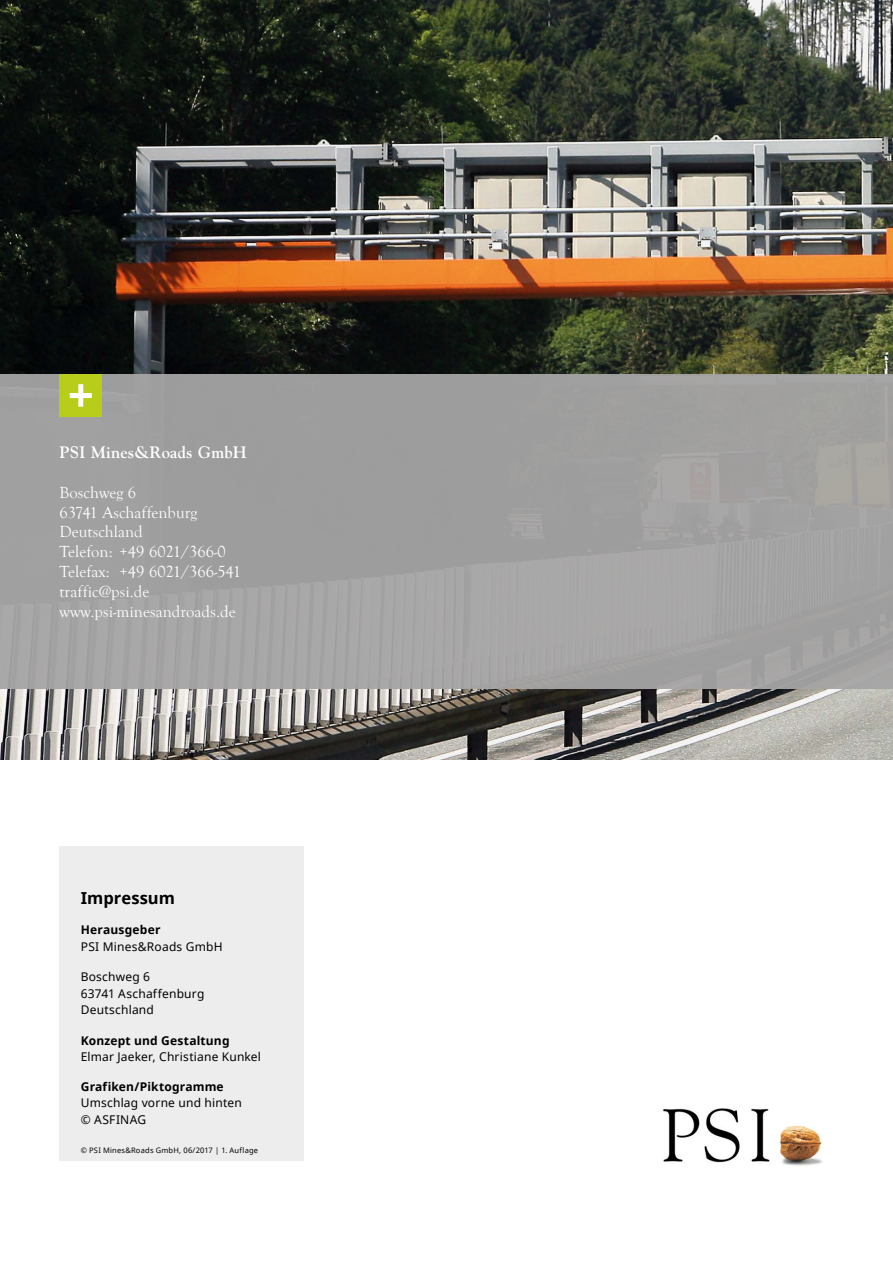
<style>
.page{position:relative;width:893px;height:1263px;background:#fff}
.page>*{position:absolute;margin:0;border:0;box-sizing:border-box;transform-origin:0 0}
.t1{font:16.5px "Goudy Old Style T";letter-spacing:.005em;color:#fff}
.t2{font:700 16.5px "Goudy";letter-spacing:.015em;color:#fff}
.t3{font:700 16.5px "Noto Sans";color:#000}
.t4{font:12px/16.5px "Noto Sans";letter-spacing:.015em;color:#000}
.t5{font:7.5px "Noto Sans";letter-spacing:.03em;color:#000}
.s1{font-weight:700}
</style>
<div class="page">
<img style="left:0;top:0;width:893px;height:759px">
<div style="left:0;top:374px;width:893px;height:315px;background:#a6a5a5"></div>
<div style="left:60px;top:374px;width:42px;height:43px;background:#b7cd1a"></div>
<svg style="left:70px;top:384px;width:22px;height:23px"></svg>
<div style="left:60px;top:846px;width:244px;height:315px;background:#ededed"></div>
<img style="left:663px;top:1109px;width:160px;height:57px">
<p class="t2" style="left:60px;top:442px;width:189px">PSI Mines&amp;Roads GmbH</p>
<p class="t1" style="left:60px;top:483px;width:78px">Boschweg 6</p>
<p class="t1" style="left:60px;top:503px;width:139px">63741 Aschaffenburg</p>
<p class="t1" style="left:60px;top:523px;width:85px">Deutschland</p>
<p class="t1" style="left:60px;top:543px;width:168px">Telefon: +49 6021/366-0</p>
<p class="t1" style="left:60px;top:562px;width:183px">Telefax: +49 6021/366-541</p>
<p class="t1" style="left:60px;top:582px;width:92px">traffic@psi.de</p>
<p class="t1" style="left:60px;top:602px;width:178px">www.psi-minesandroads.de</p>
<p class="t3" style="left:81px;top:886px;width:96px">Impressum</p>
<p class="t4" style="left:81px;top:921px;width:143px"><span class="s1">Herausgeber<br></span>PSI Mines&amp;Roads GmbH</p>
<p class="t4" style="left:81px;top:968px;width:125px">Boschweg 6<br>63741 Aschaffenburg<br>Deutschland</p>
<p class="t4" style="left:81px;top:1032px;width:182px"><span class="s1">Konzept und Gestaltung<br></span>Elmar Jaeker, Christiane Kunkel</p>
<p class="t4" style="left:81px;top:1078px;width:163px"><span class="s1">Grafiken/Piktogramme<br></span>Umschlag vorne und hinten © ASFINAG</p>
<p class="t5" style="left:81px;top:1145px;width:179px">© PSI Mines&amp;Roads GmbH, 06/2017 | 1. Auflage</p>
</div>
